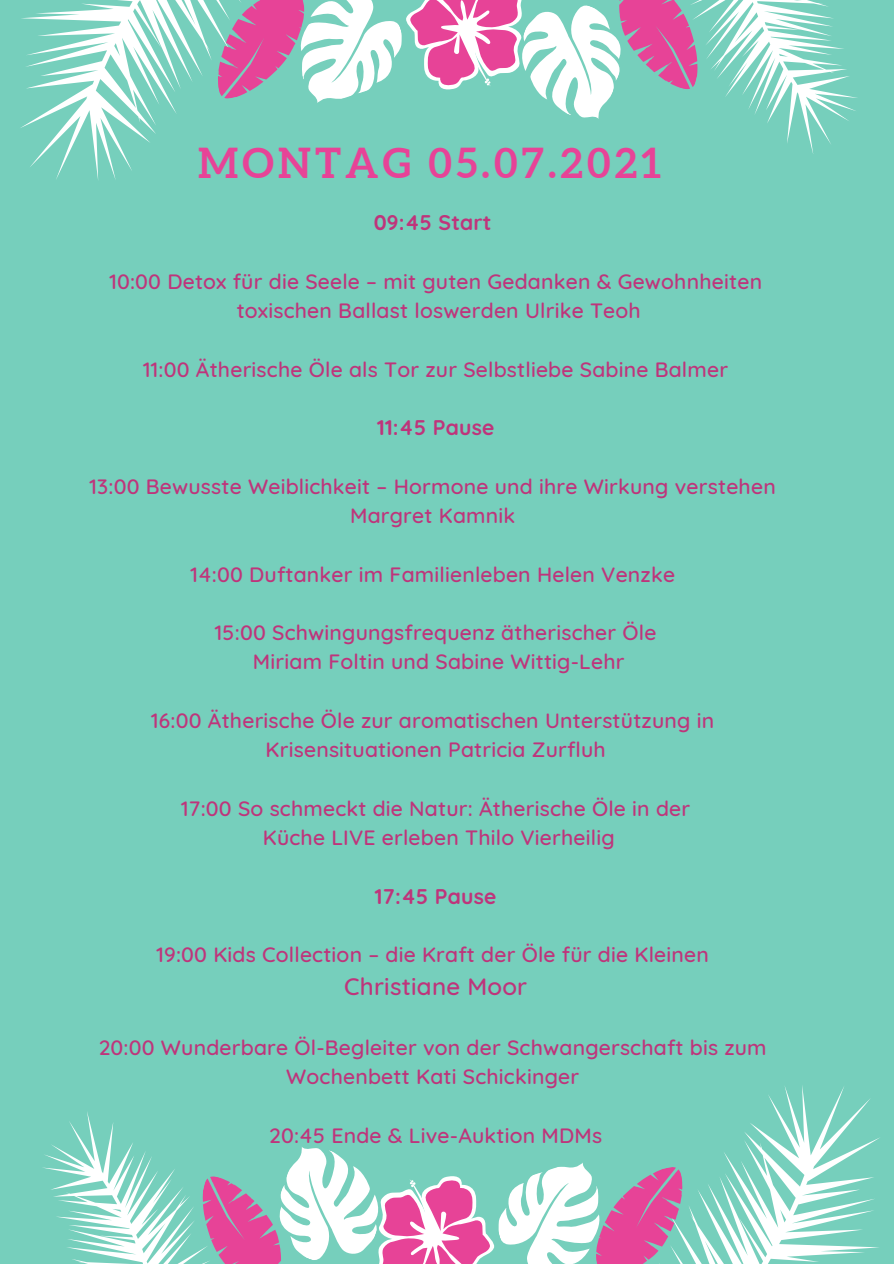
<style>
.page{position:relative;width:894px;height:1264px;background:#fff}
.page>*{position:absolute;margin:0;border:0;box-sizing:border-box;transform-origin:0 0}
.t1{font:700 41.25px "Aleo";letter-spacing:.1em;color:#e74397}
.t2{font:500 24.15px "Quicksand";letter-spacing:.01em;color:#bf347b}
.t3{font:500 21.15px "Quicksand";letter-spacing:.01em;color:#bf347b}
.t4{font:700 21.15px "Quicksand";letter-spacing:.01em;color:#bf347b}
</style>
<div class="page">
<div style="left:0;top:0;width:893px;height:1263px;background:#76cfbc"></div>
<svg style="left:20px;top:0;width:183px;height:180px"></svg>
<svg style="left:203px;top:0;width:655px;height:154px"></svg>
<svg style="left:697px;top:1085px;width:183px;height:178px"></svg>
<svg style="left:43px;top:1112px;width:654px;height:151px"></svg>
<p class="t1" style="left:198px;top:139px;width:464px">MONTAG 05.07.2021</p>
<p class="t4" style="left:373px;top:209px;width:119px">09:45 Start</p>
<p class="t3" style="left:109px;top:267px;width:654px">10:00 Detox für die Seele – mit guten Gedanken &amp; Gewohnheiten</p>
<p class="t3" style="left:237px;top:297px;width:405px">toxischen Ballast loswerden Ulrike Teoh</p>
<p class="t3" style="left:143px;top:355px;width:586px">11:00 Ätherische Öle als Tor zur Selbstliebe Sabine Balmer</p>
<p class="t4" style="left:377px;top:414px;width:119px">11:45 Pause</p>
<p class="t3" style="left:90px;top:472px;width:687px">13:00 Bewusste Weiblichkeit – Hormone und ihre Wirkung verstehen</p>
<p class="t3" style="left:350px;top:502px;width:167px">Margret Kamnik</p>
<p class="t3" style="left:190px;top:560px;width:486px">14:00 Duftanker im Familienleben Helen Venzke</p>
<p class="t3" style="left:215px;top:619px;width:443px">15:00 Schwingungsfrequenz ätherischer Öle</p>
<p class="t3" style="left:253px;top:648px;width:373px">Miriam Foltin und Sabine Wittig-Lehr</p>
<p class="t3" style="left:151px;top:707px;width:564px">16:00 Ätherische Öle zur aromatischen Unterstützung in</p>
<p class="t3" style="left:265px;top:736px;width:342px">Krisensituationen Patricia Zurfluh</p>
<p class="t3" style="left:181px;top:794px;width:510px">17:00 So schmeckt die Natur: Ätherische Öle in der</p>
<p class="t3" style="left:263px;top:824px;width:353px">Küche LIVE erleben Thilo Vierheilig</p>
<p class="t4" style="left:375px;top:882px;width:123px">17:45 Pause</p>
<p class="t3" style="left:156px;top:941px;width:553px">19:00 Kids Collection – die Kraft der Öle für die Kleinen</p>
<p class="t2" style="left:344px;top:970px;width:184px">Christiane Moor</p>
<p class="t3" style="left:99px;top:1033px;width:669px">20:00 Wunderbare Öl-Begleiter von der Schwangerschaft bis zum</p>
<p class="t3" style="left:286px;top:1062px;width:294px">Wochenbett Kati Schickinger</p>
<p class="t3" style="left:269px;top:1121px;width:334px">20:45 Ende &amp; Live-Auktion MDMs</p>
</div>
